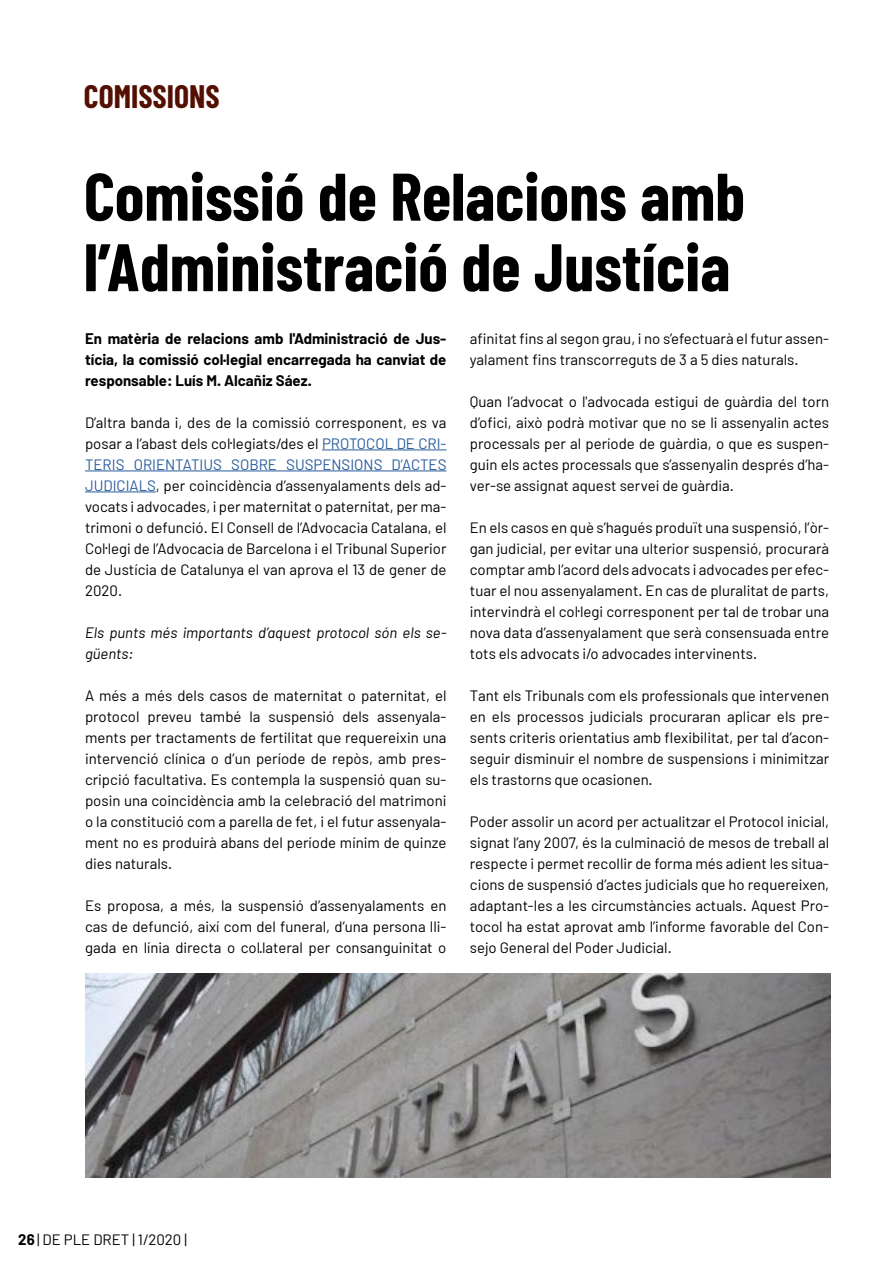
<style>
.page{position:relative;width:893px;height:1263px;background:#fff}
.page>*{position:absolute;margin:0;border:0;box-sizing:border-box;transform-origin:0 0}
.t1{font:700 67.05px/70.5px "Barlow Condensed";color:#000}
.t2{font:700 31.65px "Barlow Condensed";color:#530f02}
.t3{font:15px/21px "Barlow";color:#000;text-align:justify}
.t4{font:700 15px/21px "Barlow";color:#000;text-align:justify}
.t5{font:italic 15px/21px "Barlow";color:#000}
.s1{color:#275b9b}
.s2{font-weight:700}
</style>
<div class="page">
<hr style="left:322px;top:450px;width:124px;height:1px;background:#275b9b">
<hr style="left:85px;top:471px;width:361px;height:1px;background:#275b9b">
<hr style="left:85px;top:492px;width:71px;height:1px;background:#275b9b">
<img style="left:86px;top:974px;width:745px;height:204px">
<h2 class="t2" style="left:84px;top:77px;width:137px">COMISSIONS</h2>
<h1 class="t1" style="left:84px;top:160px;width:663px">Comissió de Relacions amb l’Administració de Justícia</h1>
<p class="t4" style="left:85px;top:328px;width:363px">En matèria de relacions amb l'Administració de Jus&shy;tícia, la comissió col·legial encarregada ha canviat de responsable: Luís M. Alcañiz Sáez.</p>
<p class="t3" style="left:85px;top:411px;width:363px">D’altra banda i, des de la comissió corresponent, es va posar a l’abast dels col·legiats/des el <span class="s1">PROTOCOL DE CRI-TERIS ORIENTATIUS SOBRE SUSPENSIONS D’ACTES JUDICIALS</span>, per coincidència d’assenyalaments dels ad&shy;vocats i advocades, i per maternitat o paternitat, per ma&shy;trimoni o defunció. El Consell de l’Advocacia Catalana, el Col·legi de l’Advocacia de Barcelona i el Tribunal Superior de Justícia de Catalunya el van aprova el 13 de gener de 2020.</p>
<p class="t5" style="left:85px;top:621px;width:363px">Els punts més importants d’aquest protocol són els se&shy;güents:</p>
<p class="t3" style="left:85px;top:684px;width:363px">A més a més dels casos de maternitat o paternitat, el protocol preveu també la suspensió dels assenyala&shy;ments per tractaments de fertilitat que requereixin una intervenció clínica o d’un període de repòs, amb pres&shy;cripció facultativa. Es contempla la suspensió quan su&shy;posin una coincidència amb la celebració del matrimoni o la constitució com a parella de fet, i el futur assenyala&shy;ment no es produirà abans del període mínim de quinze dies naturals.</p>
<p class="t3" style="left:85px;top:894px;width:363px">Es proposa, a més, la suspensió d’assenyalaments en cas de defunció, així com del funeral, d’una persona lli&shy;gada en línia directa o col·lateral per consanguinitat o</p>
<p class="t3" style="left:470px;top:327px;width:361px">afinitat fins al segon grau, i no s’efectuarà el futur assen&shy;yalament fins transcorreguts de 3 a 5 dies naturals.</p>
<p class="t3" style="left:470px;top:390px;width:361px">Quan l’advocat o l'advocada estigui de guàrdia del torn d’ofici, això podrà motivar que no se li assenyalin actes processals per al període de guàrdia, o que es suspen&shy;guin els actes processals que s’assenyalin després d’ha&shy;ver-se assignat aquest servei de guàrdia.</p>
<p class="t3" style="left:470px;top:516px;width:361px">En els casos en què s’hagués produït una suspensió, l’òr&shy;gan judicial, per evitar una ulterior suspensió, procurarà comptar amb l’acord dels advocats i advocades per efec&shy;tuar el nou assenyalament. En cas de pluralitat de parts, intervindrà el col·legi corresponent per tal de trobar una nova data d’assenyalament que serà consensuada entre tots els advocats i/o advocades intervinents.</p>
<p class="t3" style="left:470px;top:684px;width:361px">Tant els Tribunals com els professionals que intervenen en els processos judicials procuraran aplicar els pre&shy;sents criteris orientatius amb flexibilitat, per tal d’acon&shy;seguir disminuir el nombre de suspensions i minimitzar els trastorns que ocasionen.</p>
<p class="t3" style="left:470px;top:810px;width:361px">Poder assolir un acord per actualitzar el Protocol inicial, signat l’any 2007, és la culminació de mesos de treball al respecte i permet recollir de forma més adient les situa&shy;cions de suspensió d’actes judicials que ho requereixen, adaptant-les a les circumstàncies actuals. Aquest Pro&shy;tocol ha estat aprovat amb l’informe favorable del Con&shy;sejo General del Poder Judicial.</p>
<p class="t3" style="left:18px;top:1228px;width:170px"><span class="s2">26</span> | DE PLE DRET | 1/2020 |</p>
</div>
